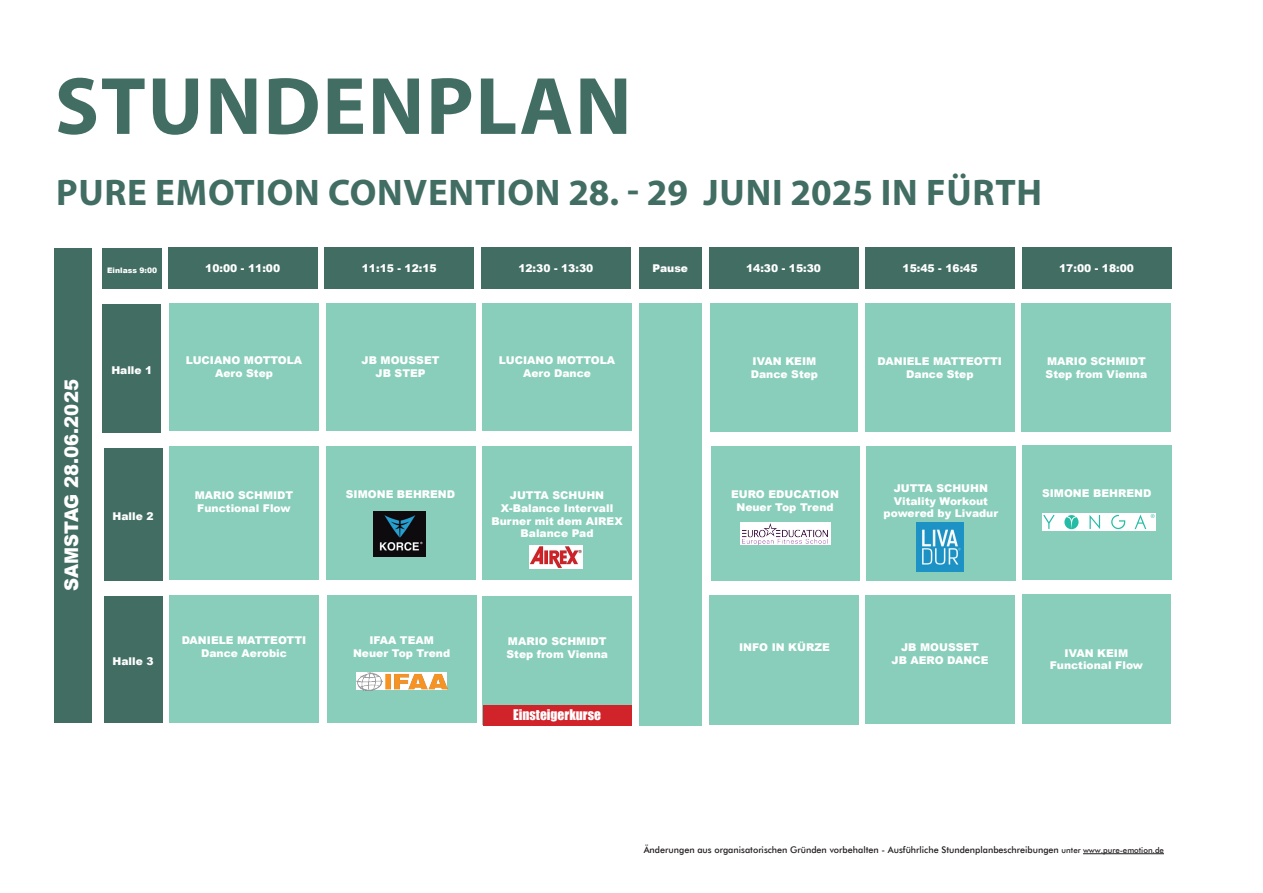
<style>
.page{position:relative;width:1263px;height:893px;background:#fff}
.page>*{position:absolute;margin:0;border:0;box-sizing:border-box;transform-origin:0 0}
.t1{font:700 82.05px "Myriad Pro";letter-spacing:.02em;color:#416d63}
.t2{font:700 37.2px "Myriad Pro";letter-spacing:.02em;color:#416d63}
.t3{font:900 18.75px "Arial";color:#fff;scale:.96 1}
.t4{font:13.5px "Impact";color:#fff}
.t5{font:900 10.65px/12.9px "Arial";color:#fff}
.t6{font:500 9.15px "Futura BT";color:#231f20}
.t7{font:900 7.5px "Arial";color:#fff}
.s1{font-size:8.1px}
</style>
<div class="page">
<hr style="left:1083px;top:853px;width:81px;height:1px;background:#231f20">
<div style="left:168px;top:248px;width:149px;height:41px;background:#416d63"></div>
<div style="left:102px;top:248px;width:60px;height:40px;background:#416d63"></div>
<div style="left:54px;top:248px;width:38px;height:474px;background:#416d63"></div>
<div style="left:169px;top:303px;width:150px;height:128px;background:#88ceba"></div>
<div style="left:102px;top:304px;width:59px;height:129px;background:#416d63"></div>
<div style="left:104px;top:596px;width:59px;height:126px;background:#416d63"></div>
<div style="left:104px;top:448px;width:59px;height:133px;background:#416d63"></div>
<div style="left:327px;top:595px;width:149px;height:128px;background:#88ceba"></div>
<div style="left:169px;top:446px;width:150px;height:134px;background:#88ceba"></div>
<div style="left:482px;top:303px;width:150px;height:128px;background:#88ceba"></div>
<div style="left:1022px;top:594px;width:149px;height:130px;background:#88ceba"></div>
<div style="left:482px;top:446px;width:150px;height:134px;background:#88ceba"></div>
<div style="left:326px;top:303px;width:149px;height:128px;background:#88ceba"></div>
<div style="left:169px;top:595px;width:150px;height:128px;background:#88ceba"></div>
<div style="left:326px;top:446px;width:149px;height:134px;background:#88ceba"></div>
<div style="left:483px;top:596px;width:149px;height:129px;background:#88ceba"></div>
<div style="left:711px;top:303px;width:147px;height:129px;background:#88ceba"></div>
<div style="left:640px;top:303px;width:62px;height:422px;background:#88ceba"></div>
<div style="left:865px;top:595px;width:150px;height:129px;background:#88ceba"></div>
<div style="left:711px;top:446px;width:148px;height:135px;background:#88ceba"></div>
<div style="left:865px;top:303px;width:149px;height:129px;background:#88ceba"></div>
<div style="left:1022px;top:446px;width:149px;height:134px;background:#88ceba"></div>
<div style="left:710px;top:595px;width:149px;height:129px;background:#88ceba"></div>
<div style="left:1022px;top:303px;width:149px;height:129px;background:#88ceba"></div>
<div style="left:866px;top:446px;width:149px;height:135px;background:#88ceba"></div>
<div style="left:709px;top:248px;width:149px;height:41px;background:#416d63"></div>
<div style="left:639px;top:248px;width:62px;height:41px;background:#416d63"></div>
<div style="left:481px;top:248px;width:149px;height:41px;background:#416d63"></div>
<div style="left:1022px;top:248px;width:149px;height:41px;background:#416d63"></div>
<div style="left:325px;top:248px;width:149px;height:41px;background:#416d63"></div>
<div style="left:865px;top:248px;width:150px;height:41px;background:#416d63"></div>
<img style="left:530px;top:545px;width:52px;height:23px">
<div style="left:740px;top:523px;width:90px;height:22px;background:#fff"></div>
<img style="left:742px;top:523px;width:86px;height:21px">
<div style="left:483px;top:705px;width:148px;height:20px;background:#d1232a"></div>
<img style="left:917px;top:523px;width:46px;height:48px">
<img style="left:356px;top:673px;width:91px;height:17px">
<img style="left:373px;top:512px;width:52px;height:44px">
<div style="left:1042px;top:513px;width:113px;height:18px;background:#fff"></div>
<svg style="left:1043px;top:515px;width:11px;height:14px"></svg>
<svg style="left:1089px;top:515px;width:11px;height:14px"></svg>
<svg style="left:1111px;top:515px;width:14px;height:14px"></svg>
<svg style="left:1064px;top:515px;width:14px;height:14px"></svg>
<svg style="left:1135px;top:514px;width:19px;height:15px"></svg>
<h1 class="t1" style="left:55px;top:53px;width:578px">STUNDENPLAN</h1>
<h2 class="t2" style="left:56px;top:168px;width:987px">PURE EMOTION CONVENTION 28. - 29 JUNI 2025 IN FÜRTH</h2>
<p class="t7" style="left:107px;top:265px;width:51px">Einlass 9:00</p>
<p class="t5" style="left:205px;top:262px;width:76px">10:00 - 11:00</p>
<h3 class="t3" style="left:58px;top:591px;width:222px;rotate:-90deg">SAMSTAG 28.06.2025</h3>
<p class="t5" style="left:186px;top:354px;width:110px">Luciano Mottola</p>
<p class="t5" style="left:111px;top:363px;width:43px">Halle 1</p>
<p class="t5" style="left:215px;top:367px;width:59px">Aero Step</p>
<p class="t5" style="left:113px;top:509px;width:43px">Halle 2</p>
<p class="t5" style="left:195px;top:488px;width:98px">Mario Schm idt<br>Functional Flow</p>
<p class="t5" style="left:113px;top:654px;width:43px">Halle 3</p>
<p class="t5" style="left:201px;top:633px;width:107px;text-indent:77px">ott i<br>Dance Aerobic</p>
<p class="t5" style="left:182px;top:633px;width:38px">Daniele</p>
<p class="t5" style="left:237px;top:633px;width:9px">matte</p>
<p class="t5" style="left:362px;top:262px;width:76px">11:15 - 12:15</p>
<p class="t5" style="left:518px;top:262px;width:76px">12:30 - 13:30</p>
<p class="t5" style="left:653px;top:262px;width:37px">Pause</p>
<p class="t5" style="left:746px;top:262px;width:76px">14:30 - 15:30</p>
<p class="t5" style="left:903px;top:262px;width:76px">15:45 - 16:45</p>
<p class="t5" style="left:1059px;top:262px;width:76px">17:00 - 18:00</p>
<p class="t5" style="left:375px;top:354px;width:52px;text-indent:-14px">JB Mousset<br>JB STEP</p>
<p class="t5" style="left:523px;top:354px;width:86px;text-indent:-24px">Luciano Mottola<br>Aero Dance</p>
<p class="t5" style="left:751px;top:354px;width:69px">Ivan Keim<br>Dance Step</p>
<p class="t5" style="left:878px;top:354px;width:38px">Daniele</p>
<p class="t5" style="left:933px;top:354px;width:9px">matte</p>
<p class="t5" style="left:974px;top:354px;width:30px">ott i</p>
<p class="t5" style="left:906px;top:367px;width:69px">Dance Step</p>
<p class="t5" style="left:1046px;top:354px;width:103px">Mario Schm idt<br>Step from Vienna</p>
<p class="t5" style="left:346px;top:487px;width:111px">Simone Behrend</p>
<p class="t5" style="left:510px;top:488px;width:25px">Jutta</p>
<p class="t5" style="left:552px;top:488px;width:53px">Schuhn</p>
<p class="t5" style="left:501px;top:501px;width:114px">X-Balance I ntervall</p>
<p class="t5" style="left:491px;top:514px;width:133px">Burner mit dem AIREX</p>
<p class="t5" style="left:521px;top:527px;width:74px">Balance Pad</p>
<p class="t5" style="left:731px;top:488px;width:109px;text-align:center">Euro education<br>Neuer Top Trend</p>
<p class="t5" style="left:894px;top:481px;width:25px">Jutta</p>
<p class="t5" style="left:936px;top:481px;width:53px">Schuhn</p>
<p class="t5" style="left:894px;top:494px;width:96px">Vitality Workout</p>
<p class="t5" style="left:883px;top:507px;width:116px">powered by Livadur</p>
<p class="t5" style="left:1042px;top:487px;width:111px">Simone Behrend</p>
<p class="t5" style="left:353px;top:633px;width:99px;text-align:center">I FAA TEAM<br>Neuer Top Trend</p>
<p class="t5" style="left:506px;top:635px;width:103px">Mario Schm idt<br>Step from Vienna</p>
<p class="t5" style="left:739px;top:640px;width:91px">I nfo in Kürze</p>
<p class="t5" style="left:891px;top:640px;width:99px;text-indent:10px">JB Mousset<br>JB AERO DANCE</p>
<p class="t5" style="left:1050px;top:646px;width:95px;text-align:center">Ivan Keim<br>Functional Flow</p>
<p class="t4" style="left:513px;top:705px;width:89px">Einsteigerkurse</p>
<p class="t6" style="left:644px;top:844px;width:522px">Änderungen aus organisatorischen Gründen vorbehalten - Ausführliche Stundenplanbeschreibungen <span class="s1">unter www.pure-emotion.de</span></p>
</div>
